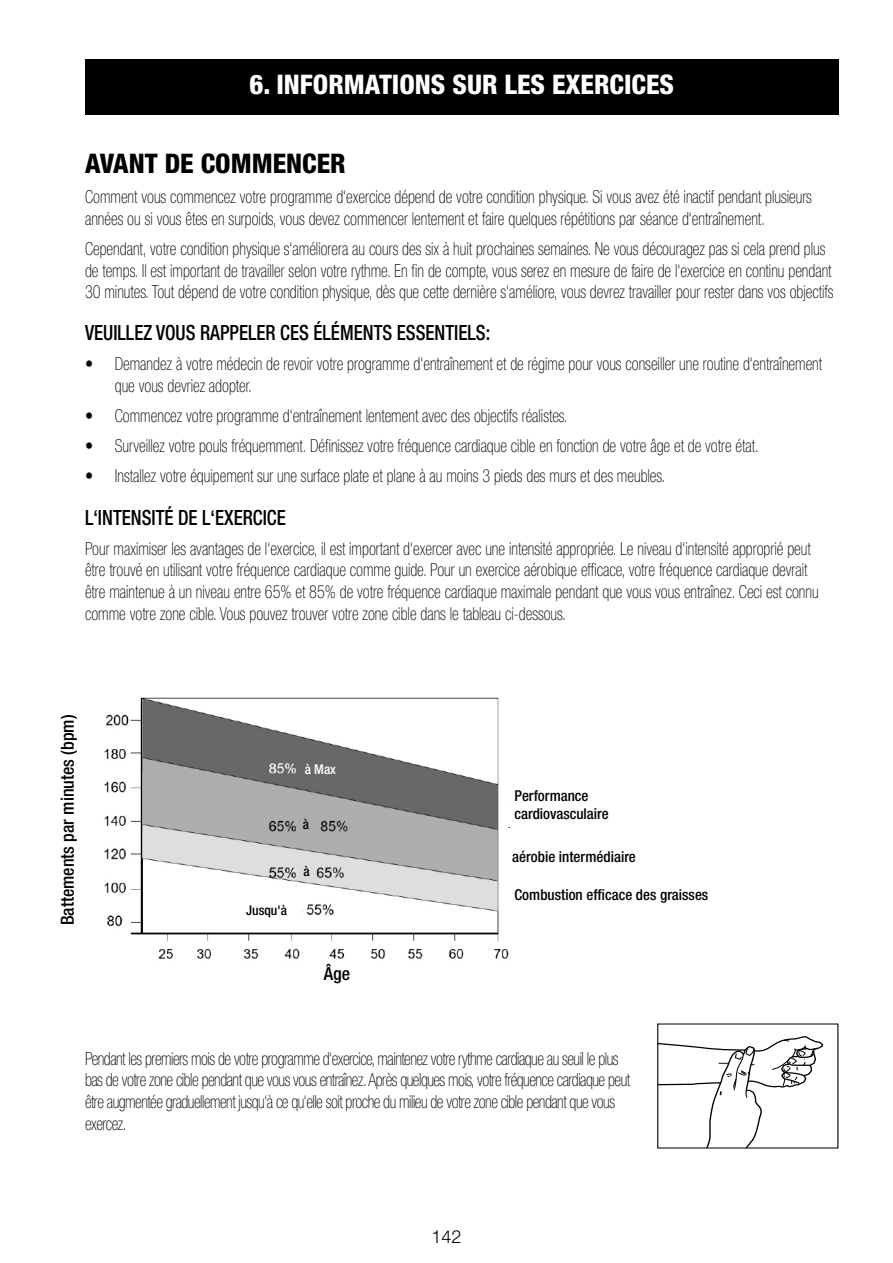
<style>
.page{position:relative;width:893px;height:1263px;background:#fff}
.page>*{position:absolute;margin:0;border:0;box-sizing:border-box;transform-origin:0 0}
.Überschrift_FR{font:800 condensed 27px "Helvetica Neue LT Std";color:#fff}
.ue_1{font:800 condensed 27px "Helvetica Neue LT Std";color:#000}
.ue_2{font:500 condensed 21px "Helvetica Neue LT Std";color:#000;scale:.9 1}
.text{font:100 condensed 18px/21.6px "Helvetica Neue LT Std";color:#000;scale:.9 1}
.text-2{font:100 condensed 18px/21.6px "Helvetica Neue LT Std";letter-spacing:-.03em;color:#000;scale:.9 1}
.t1{font:500 condensed 18px "Helvetica Neue LT Std";color:#000}
.t2{font:300 18px "Helvetica Neue LT Std";color:#000}
.t3{font:500 condensed 15px/18px "Helvetica Neue LT Std";color:#000}
.t4{font:500 condensed 13.5px "Helvetica Neue LT Std";color:#000}
.t5{font:500 condensed 13.5px "Helvetica Neue LT Std";color:#fff}
</style>
<div class="page">
<div style="left:85px;top:60px;width:753px;height:55px;background:#000"></div>
<img style="left:104px;top:697px;width:406px;height:262px">
<div style="left:300px;top:760px;width:75px;height:18px;background:#686868"></div>
<div style="left:298px;top:815px;width:17px;height:22px;background:#adadad"></div>
<div style="left:299px;top:862px;width:17px;height:19px;background:#ddd"></div>
<div style="left:242px;top:901px;width:60px;height:21px;background:#fff"></div>
<div style="left:506px;top:781px;width:111px;height:46px;background:#fff"></div>
<div style="left:504px;top:843px;width:140px;height:27px;background:#fff"></div>
<div style="left:506px;top:881px;width:211px;height:27px;background:#fff"></div>
<svg style="left:657px;top:1036px;width:167px;height:113px"></svg>
<p class="Überschrift_FR" style="left:249px;top:68px;width:426px">6. INFORMATIONS SUR LES EXERCICES</p>
<p class="ue_1" style="left:85px;top:147px;width:262px">AVANT DE COMMENCER</p>
<p class="text" style="left:85px;top:186px;width:809px">Comment vous commencez votre programme d‘exercice dépend de votre condition physique. Si vous avez été inactif pendant plusieurs années ou si vous êtes en surpoids, vous devez commencer lentement et faire quelques répétitions par séance d‘entraînement.</p>
<p class="text" style="left:85px;top:238px;width:833px">Cependant, votre condition physique s‘améliorera au cours des six à huit prochaines semaines. Ne vous découragez pas si cela prend plus de temps. Il est important de travailler selon votre rythme. En fin de compte, vous serez en mesure de faire de l‘exercice en continu pendant<br>30 minutes. Tout dépend de votre condition physique, dès que cette dernière s‘améliore, vous devrez travailler pour rester dans vos objectifs</p>
<p class="ue_2" style="left:85px;top:320px;width:452px">VEUILLEZ VOUS RAPPELER CES ÉLÉMENTS ESSENTIELS:</p>
<p class="text" style="left:115px;top:353px;width:787px;text-indent:-30px">• Demandez à votre médecin de revoir votre programme d‘entraînement et de régime pour vous conseiller une routine d‘entraînement que vous devriez adopter.</p>
<p class="text" style="left:85px;top:405px;width:538px">• Commencez votre programme d‘entraînement lentement avec des objectifs réalistes.</p>
<p class="text" style="left:85px;top:435px;width:750px">• Surveillez votre pouls fréquemment. Définissez votre fréquence cardiaque cible en fonction de votre âge et de votre état.</p>
<p class="text" style="left:85px;top:465px;width:646px">• Installez votre équipement sur une surface plate et plane à au moins 3 pieds des murs et des meubles.</p>
<p class="ue_2" style="left:85px;top:505px;width:225px">L‘INTENSITÉ DE L‘EXERCICE</p>
<p class="text" style="left:85px;top:537px;width:817px">Pour maximiser les avantages de l‘exercice, il est important d‘exercer avec une intensité appropriée. Le niveau d‘intensité approprié peut être trouvé en utilisant votre fréquence cardiaque comme guide. Pour un exercice aérobique efficace, votre fréquence cardiaque devrait être maintenue à un niveau entre 65% et 85% de votre fréquence cardiaque maximale pendant que vous vous entraînez. Ceci est connu comme votre zone cible. Vous pouvez trouver votre zone cible dans le tableau ci-dessous.</p>
<p class="t1" style="left:57px;top:925px;width:212px;rotate:-90deg">Battements par minutes (bpm)</p>
<p class="t5" style="left:305px;top:761px;width:33px">à Max</p>
<p class="t4" style="left:246px;top:902px;width:42px">Jusqu'à</p>
<p class="t4" style="left:303px;top:816px;width:8px">à</p>
<p class="t4" style="left:303px;top:863px;width:8px">à</p>
<p class="t1" style="left:324px;top:963px;width:28px">Âge</p>
<p class="t3" style="left:514px;top:786px;width:96px">Performance cardiovasculaire</p>
<p class="t3" style="left:512px;top:847px;width:125px">aérobie intermédiaire</p>
<p class="t3" style="left:514px;top:885px;width:195px">Combustion efficace des graisses</p>
<p class="text-2" style="left:85px;top:1047px;width:607px">Pendant les premiers mois de votre programme d‘exercice, maintenez votre rythme cardiaque au seuil le plus bas de votre zone cible pendant que vous vous entraînez. Après quelques mois, votre fréquence cardiaque peut être augmentée graduellement jusqu‘à ce qu‘elle soit proche du milieu de votre zone cible pendant que vous exercez.</p>
<p class="t2" style="left:431px;top:1225px;width:32px">142</p>
</div>
